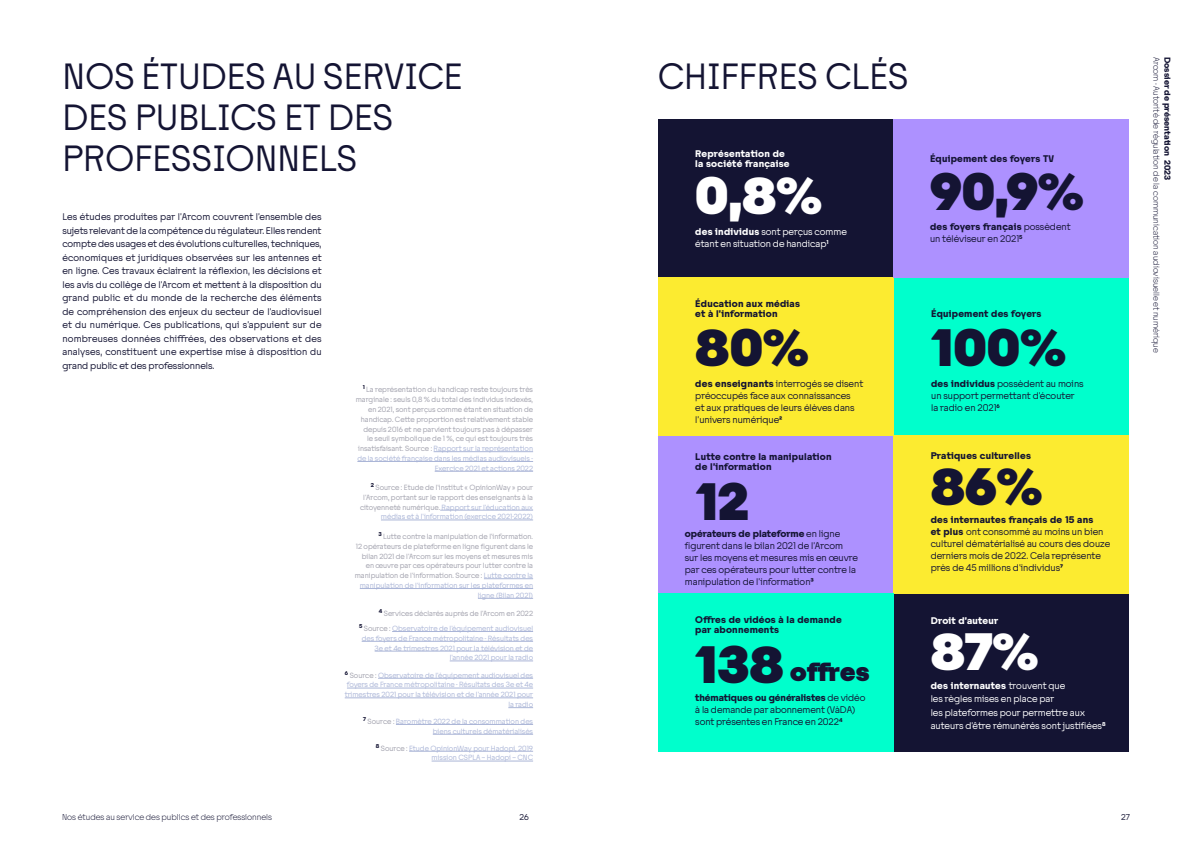
<style>
.page{position:relative;width:1191px;height:842px;background:#fff}
.page>*{position:absolute;margin:0;border:0;box-sizing:border-box;transform-origin:0 0}
.t1{font:900 48px "Tosh";color:#141433}
.t2{font:900 48px "Tosh";color:#fff}
.t3{font:34px/40.8px "Tosh";color:#141433}
.t4{font:900 24px "Tosh";letter-spacing:.015em;color:#141433}
.t5{font:9px/12px "Tosh";color:#141433}
.t6{font:700 9px/10px "Tosh";letter-spacing:.025em;color:#141433}
.t7{font:9px/13.5px "Tosh";color:#fff}
.t8{font:700 9px/10px "Tosh";letter-spacing:.025em;color:#fff}
.t9{font:300 8px "Tosh";color:#141433}
.t10{font:700 8px "Tosh";color:#141433}
.t11{font:8px "Tosh";color:#141433}
.t12{font:7px/9.8px "Tosh";color:#a1a1ad;text-align:right}
.t13{font:7px/9.8px "Tosh";color:#aab5d7;text-align:right}
.s1{color:#aab5d7}
.s2{color:#a1a1ad}
.s3{font-weight:700}
.s4{font-size:48px}
</style>
<div class="page">
<hr style="left:433px;top:451px;width:100px;height:1px;background:#aab5d7">
<hr style="left:357px;top:461px;width:176px;height:1px;background:#aab5d7">
<hr style="left:435px;top:471px;width:98px;height:1px;background:#aab5d7">
<hr style="left:440px;top:510px;width:93px;height:1px;background:#aab5d7">
<hr style="left:381px;top:520px;width:152px;height:1px;background:#aab5d7">
<hr style="left:484px;top:578px;width:49px;height:1px;background:#aab5d7">
<hr style="left:360px;top:588px;width:173px;height:1px;background:#aab5d7">
<hr style="left:478px;top:598px;width:55px;height:1px;background:#aab5d7">
<hr style="left:392px;top:631px;width:141px;height:1px;background:#aab5d7">
<hr style="left:362px;top:641px;width:171px;height:1px;background:#aab5d7">
<hr style="left:375px;top:651px;width:158px;height:1px;background:#aab5d7">
<hr style="left:450px;top:661px;width:83px;height:1px;background:#aab5d7">
<hr style="left:378px;top:678px;width:155px;height:1px;background:#aab5d7">
<hr style="left:347px;top:688px;width:186px;height:1px;background:#aab5d7">
<hr style="left:345px;top:697px;width:188px;height:1px;background:#aab5d7">
<svg style="left:508px;top:707px;width:25px;height:1px"></svg>
<hr style="left:396px;top:724px;width:137px;height:1px;background:#aab5d7">
<hr style="left:433px;top:734px;width:100px;height:1px;background:#aab5d7">
<hr style="left:409px;top:751px;width:124px;height:1px;background:#aab5d7">
<hr style="left:431px;top:761px;width:102px;height:1px;background:#aab5d7">
<div style="left:658px;top:119px;width:235px;height:158px;background:#141433"></div>
<div style="left:893px;top:593px;width:235px;height:158px;background:#141433"></div>
<div style="left:658px;top:435px;width:235px;height:158px;background:#ad91ff"></div>
<div style="left:893px;top:277px;width:235px;height:158px;background:#0fc"></div>
<div style="left:658px;top:277px;width:235px;height:158px;background:#fceb30"></div>
<div style="left:893px;top:435px;width:235px;height:158px;background:#fceb30"></div>
<div style="left:658px;top:593px;width:235px;height:158px;background:#0fc"></div>
<div style="left:893px;top:119px;width:235px;height:158px;background:#ad91ff"></div>
<h2 class="t3" style="left:62px;top:56px;width:402px">NOS ÉTUDES AU SERVICE<br>DES PUBLICS ET DES<br>PROFESSIONNELS</h2>
<p class="t5" style="left:62px;top:210px;width:261px;line-height:13.5px;text-align:justify">Les études produites par l’Arcom couvrent l’ensemble des sujets relevant de la compétence du régulateur. Elles rendent compte des usages et des évolutions culturelles, techniques, économiques et juridiques observées sur les antennes et en ligne. Ces travaux éclairent la réflexion, les décisions et les avis du collège de l’Arcom et mettent à la disposition du grand public et du monde de la recherche des éléments de compréhension des enjeux du secteur de l’audiovisuel et du numérique. Ces publications, qui s’appuient sur de nombreuses données chiffrées, des observations et des analyses, constituent une expertise mise à disposition du grand public et des professionnels.</p>
<p class="t12" style="left:356px;top:385px;width:179px"><sup>1</sup> La représentation du handicap reste toujours très marginale : seuls 0,8 % du total des individus indexés, en 2021, sont perçus comme étant en situation de handicap. Cette proportion est relativement stable depuis 2016 et ne parvient toujours pas à dépasser le seuil symbolique de 1 %, ce qui est toujours très insatisfaisant. Source : <span class="s1">Rapport sur la représentation de la société française dans les médias audiovisuels - Exercice 2021 et actions 2022</span></p>
<p class="t12" style="left:360px;top:482px;width:174px"><sup>2</sup> Source : Etude de l’institut « OpinionWay » pour l’Arcom, portant sur le rapport des enseignants à la citoyenneté numérique. <span class="s1">Rapport sur l’éducation aux médias et à l’information (exercice 2021-2022)</span></p>
<p class="t12" style="left:355px;top:531px;width:180px"><sup>3</sup> Lutte contre la manipulation de l’information.<br>12 opérateurs de plateforme en ligne figurent dans le bilan 2021 de l’Arcom sur les moyens et mesures mis en œuvre par ces opérateurs pour lutter contre la manipulation de l’information. Source : <span class="s1">Lutte contre la manipulation de l’information sur les plateformes en ligne (Bilan 2021)</span></p>
<p class="t12" style="left:359px;top:606px;width:175px;line-height:15.2px"><sup>4</sup> Services déclarés auprès de l’Arcom en 2022<br><sup>5</sup> Source : <span class="s1">Observatoire de l’équipement audiovisuel</span></p>
<p class="t13" style="left:362px;top:633px;width:173px">des foyers de France métropolitaine - Résultats des<br>3e et 4e trimestres 2021 pour la télévision et de l’année 2021 pour la radio</p>
<p class="t13" style="left:345px;top:670px;width:190px"><sup>6</sup> <span class="s2">Source :</span> Observatoire de l’équipement audiovisuel des foyers de France métropolitaine - Résultats des 3e et 4e trimestres 2021 pour la télévision et de l’année 2021 pour la radio</p>
<p class="t13" style="left:363px;top:716px;width:171px"><sup>7</sup> <span class="s2">Source :</span> Baromètre 2022 de la consommation des biens culturels dématérialisés</p>
<p class="t13" style="left:376px;top:743px;width:159px"><sup>8</sup> <span class="s2">Source :</span> Etude OpinionWay pour Hadopi, 2019 mission CSPLA – Hadopi – CNC</p>
<h2 class="t3" style="left:658px;top:56px;width:252px">CHIFFRES CLÉS</h2>
<p class="t8" style="left:695px;top:148px;width:96px">Représentation de la société française</p>
<p class="t6" style="left:930px;top:153px;width:126px">Équipement des foyers TV</p>
<h1 class="t2" style="left:695px;top:162px;width:128px">0,8%</h1>
<h1 class="t1" style="left:930px;top:157px;width:155px">90,9%</h1>
<p class="t7" style="left:695px;top:226px;width:153px;line-height:12px"><span class="s3">des individus</span> sont perçus comme étant en situation de handicap<sup>1</sup></p>
<p class="t5" style="left:930px;top:221px;width:142px"><span class="s3">des foyers français</span> possèdent un téléviseur en 2021<sup>5</sup></p>
<p class="t6" style="left:695px;top:298px;width:106px">Éducation aux médias et à l’information</p>
<p class="t6" style="left:931px;top:308px;width:112px">Équipement des foyers</p>
<h1 class="t1" style="left:695px;top:313px;width:115px">80%</h1>
<h1 class="t1" style="left:931px;top:313px;width:136px">100%</h1>
<p class="t5" style="left:695px;top:377px;width:169px"><span class="s3">des enseignants</span> interrogés se disent préoccupés face aux connaissances<br>et aux pratiques de leurs élèves dans l’univers numérique<span class="s3">2</span></p>
<p class="t5" style="left:931px;top:377px;width:154px"><span class="s3">des individus</span> possèdent au moins un support permettant d’écouter la radio en 2021<sup>6</sup></p>
<p class="t6" style="left:695px;top:451px;width:138px">Lutte contre la manipulation de l’information</p>
<p class="t6" style="left:930px;top:450px;width:102px">Pratiques culturelles</p>
<h1 class="t1" style="left:930px;top:452px;width:113px">86%</h1>
<h1 class="t1" style="left:696px;top:467px;width:54px">12</h1>
<p class="t5" style="left:930px;top:514px;width:181px"><span class="s3">des internautes français de 15 ans<br>et plus</span> ont consommé au moins un bien culturel dématérialisé au cours des douze derniers mois de 2022. Cela représente près de 45 millions d’individus<span class="s3">7</span></p>
<p class="t5" style="left:685px;top:528px;width:175px"><span class="s3">opérateurs de plateforme</span> en ligne figurent dans le bilan 2021 de l’Arcom sur les moyens et mesures mis en œuvre par ces opérateurs pour lutter contre la manipulation de l’information<span class="s3">3</span></p>
<p class="t6" style="left:695px;top:615px;width:148px">Offres de vidéos à la demande</p>
<p class="t8" style="left:930px;top:615px;width:69px">Droit d’auteur</p>
<p class="t6" style="left:695px;top:625px;width:85px">par abonnements</p>
<h1 class="t2" style="left:930px;top:618px;width:109px">87%</h1>
<h3 class="t4" style="left:695px;top:655px;width:176px"><span class="s4">138</span> offres</h3>
<p class="t7" style="left:930px;top:679px;width:176px"><span class="s3">des internautes</span> trouvent que<br>les règles mises en place par<br>les plateformes pour permettre aux auteurs d’être rémunérés sont justifiées<sup>8</sup></p>
<p class="t5" style="left:695px;top:692px;width:172px"><span class="s3">thématiques ou généralistes</span> de vidéo à la demande par abonnement (VàDA) sont présentes en France en 2022<sup>4</sup></p>
<p class="t9" style="left:62px;top:811px;width:211px">Nos études au service des publics et des professionnels</p>
<p class="t11" style="left:1121px;top:811px;width:10px">27</p>
<p class="t11" style="left:519px;top:811px;width:11px">26</p>
<p class="t9" style="left:1161px;top:57px;width:298px;rotate:90deg">Arcom - Autorité de régulation de la communication audiovisuelle et numérique</p>
<p class="t10" style="left:1173px;top:57px;width:125px;rotate:90deg">Dossier de présentation 2023</p>
</div>
